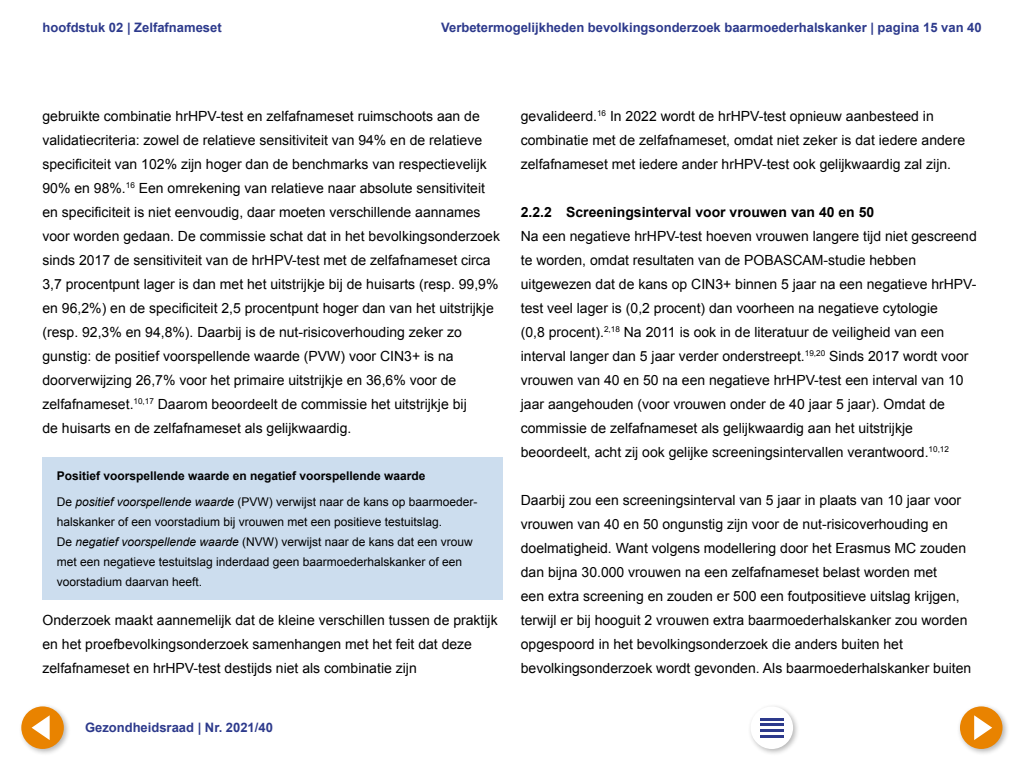
<style>
.page{position:relative;width:1024px;height:768px;background:#fff}
.page>*{position:absolute;margin:0;border:0;box-sizing:border-box;transform-origin:0 0}
.Plat_z_ruimte{font:14px/24px "Arial";color:#000}
.Kop_1_1_1_vet{font:700 14px "Arial";color:#000}
.t1{font:700 13px "Arial";color:#2d3a8c}
.Kadertekst{font:12px/20px "Arial";color:#000}
.Kader_Kop{font:700 12px "Arial";color:#000}
.s1{font-style:italic}
</style>
<div class="page">
<div style="left:43px;top:457px;width:460px;height:31px;background:#cde"></div>
<div style="left:43px;top:488px;width:460px;height:112px;background:#cde"></div>
<div style="left:18px;top:703px;width:53px;height:53px;background:#000;opacity:.3"></div>
<div style="left:21px;top:706px;width:43px;height:43px;background:#e98300;border-radius:50%"></div>
<svg style="left:32px;top:715px;width:18px;height:25px"></svg>
<div style="left:747px;top:703px;width:53px;height:53px;background:#000;opacity:.3"></div>
<div style="left:751px;top:707px;width:42px;height:42px;background:#fff;border-radius:50%"></div>
<hr style="left:760px;top:718px;width:24px;height:2px;background:#2d3a8c">
<hr style="left:760px;top:724px;width:24px;height:2px;background:#2d3a8c">
<hr style="left:760px;top:730px;width:24px;height:2px;background:#2d3a8c">
<hr style="left:760px;top:735px;width:24px;height:2px;background:#2d3a8c">
<div style="left:957px;top:703px;width:53px;height:53px;background:#000;opacity:.3"></div>
<div style="left:960px;top:706px;width:43px;height:43px;background:#e98300;border-radius:50%"></div>
<svg style="left:974px;top:715px;width:18px;height:25px"></svg>
<p class="t1" style="left:43px;top:19px;width:181px">hoofdstuk 02 | Zelfafnameset</p>
<p class="t1" style="left:441px;top:19px;width:542px">Verbetermogelijkheden bevolkingsonderzoek baarmoederhalskanker | pagina 15 van 40</p>
<p class="Plat_z_ruimte" style="left:43px;top:104px;width:459px">gebruikte combinatie hrHPV-test en zelfafnameset ruimschoots aan de validatiecriteria: zowel de relatieve sensitiviteit van 94% en de relatieve specificiteit van 102% zijn hoger dan de benchmarks van respectievelijk 90% en 98%.<sup>16</sup> Een omrekening van relatieve naar absolute sensitiviteit en specificiteit is niet eenvoudig, daar moeten verschillende aannames voor worden gedaan. De commissie schat dat in het bevolkingsonderzoek sinds 2017 de sensitiviteit van de hrHPV-test met de zelfafnameset circa 3,7 procentpunt lager is dan met het uitstrijkje bij de huisarts (resp. 99,9% en 96,2%) en de specificiteit 2,5 procentpunt hoger dan van het uitstrijkje (resp. 92,3% en 94,8%). Daarbij is de nut-risicoverhouding zeker zo gunstig: de positief voorspellende waarde (PVW) voor CIN3+ is na doorverwijzing 26,7% voor het primaire uitstrijkje en 36,6% voor de zelfafnameset.<sup>10,17</sup> Daarom beoordeelt de commissie het uitstrijkje bij<br>de huisarts en de zelfafnameset als gelijkwaardig.</p>
<h2 class="Kader_Kop" style="left:57px;top:468px;width:370px">Positief voorspellende waarde en negatief voorspellende waarde</h2>
<p class="Kadertekst" style="left:57px;top:492px;width:422px">De <span class="s1">positief voorspellende waarde</span> (PVW) verwijst naar de kans op baarmoeder&shy;halskanker of een voorstadium bij vrouwen met een positieve testuitslag.</p>
<p class="Kadertekst" style="left:57px;top:532px;width:418px">De <span class="s1">negatief voorspellende waarde</span> (NVW) verwijst naar de kans dat een vrouw met een negatieve testuitslag inderdaad geen baarmoederhalskanker of een voorstadium daarvan heeft.</p>
<p class="Plat_z_ruimte" style="left:43px;top:608px;width:457px">Onderzoek maakt aannemelijk dat de kleine verschillen tussen de praktijk en het proefbevolkingsonderzoek samenhangen met het feit dat deze zelfafnameset en hrHPV-test destijds niet als combinatie zijn</p>
<p class="t1" style="left:85px;top:719px;width:189px">Gezondheidsraad | Nr. 2021/40</p>
<p class="Plat_z_ruimte" style="left:521px;top:104px;width:446px">gevalideerd.<sup>16</sup> In 2022 wordt de hrHPV-test opnieuw aanbesteed in combinatie met de zelfafnameset, omdat niet zeker is dat iedere andere zelfafnameset met iedere ander hrHPV-test ook gelijkwaardig zal zijn.</p>
<h3 class="Kop_1_1_1_vet" style="left:521px;top:203px;width:355px">2.2.2 Screeningsinterval voor vrouwen van 40 en 50</h3>
<p class="Plat_z_ruimte" style="left:521px;top:224px;width:458px">Na een negatieve hrHPV-test hoeven vrouwen langere tijd niet gescreend te worden, omdat resultaten van de POBASCAM-studie hebben uitgewezen dat de kans op CIN3+ binnen 5 jaar na een negatieve hrHPV&shy;test veel lager is (0,2 procent) dan voorheen na negatieve cytologie<br>(0,8 procent).<sup>2,18</sup> Na 2011 is ook in de literatuur de veiligheid van een interval langer dan 5 jaar verder onderstreept.<sup>19,20</sup> Sinds 2017 wordt voor vrouwen van 40 en 50 na een negatieve hrHPV-test een interval van 10 jaar aangehouden (voor vrouwen onder de 40 jaar 5 jaar). Omdat de commissie de zelfafnameset als gelijkwaardig aan het uitstrijkje beoordeelt, acht zij ook gelijke screeningsintervallen verantwoord.<sup>10,12</sup></p>
<p class="Plat_z_ruimte" style="left:521px;top:488px;width:452px">Daarbij zou een screeningsinterval van 5 jaar in plaats van 10 jaar voor vrouwen van 40 en 50 ongunstig zijn voor de nut-risicoverhouding en doelmatigheid. Want volgens modellering door het Erasmus MC zouden dan bijna 30.000 vrouwen na een zelfafnameset belast worden met<br>een extra screening en zouden er 500 een foutpositieve uitslag krijgen, terwijl er bij hooguit 2 vrouwen extra baarmoederhalskanker zou worden opgespoord in het bevolkingsonderzoek die anders buiten het bevolkingsonderzoek wordt gevonden. Als baarmoederhalskanker buiten</p>
</div>
